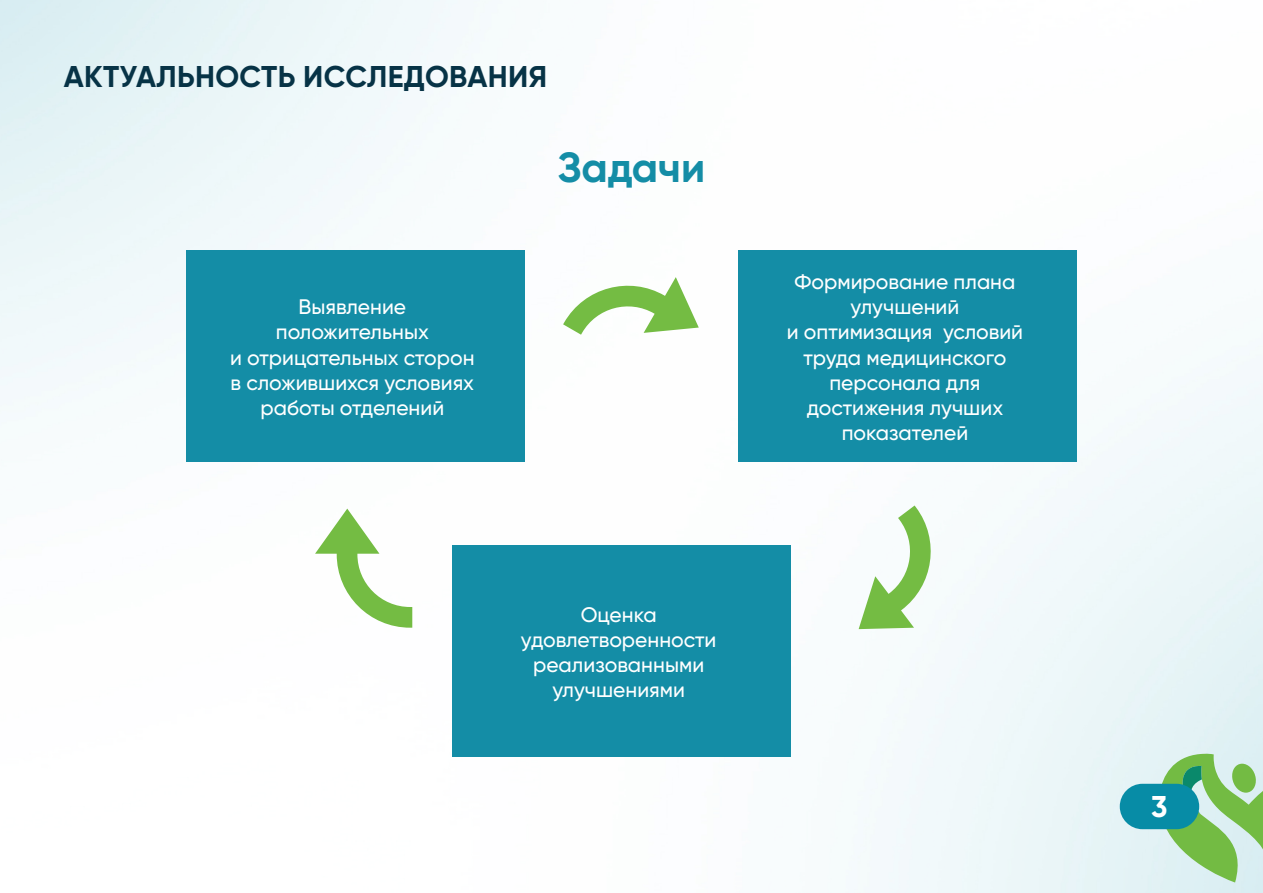
<style>
.page{position:relative;width:1263px;height:893px;background:#fff}
.page>*{position:absolute;margin:0;border:0;box-sizing:border-box;transform-origin:0 0}
.t1{font:700 42px "Gilroy";color:#148da6}
.t2{font:700 30px "Gilroy";letter-spacing:.01em;color:#073346}
.t3{font:700 30px "Gilroy";color:#fff}
.t4{font:500 21px/25.2px "Gilroy";color:#fff;text-align:center}
</style>
<div class="page">
<img style="left:0;top:0;width:1263px;height:893px">
<svg style="left:1159px;top:754px;width:104px;height:128px"></svg>
<div style="left:1120px;top:784px;width:79px;height:45px;background:#078ca6;border-radius:23px"></div>
<div style="left:186px;top:251px;width:338px;height:211px;background:#148da6"></div>
<div style="left:452px;top:546px;width:339px;height:211px;background:#148da6"></div>
<div style="left:738px;top:251px;width:339px;height:211px;background:#148da6"></div>
<svg style="left:859px;top:505px;width:81px;height:124px"></svg>
<svg style="left:315px;top:509px;width:97px;height:119px"></svg>
<svg style="left:563px;top:275px;width:136px;height:60px"></svg>
<p class="t2" style="left:64px;top:58px;width:485px">АКТУАЛЬНОСТЬ ИССЛЕДОВАНИЯ</p>
<p class="t1" style="left:558px;top:141px;width:149px">Задачи</p>
<p class="t4" style="left:230px;top:294px;width:246px">Выявление положительных<br>и отрицательных сторон в сложившихся условиях работы отделений</p>
<p class="t4" style="left:521px;top:601px;width:197px">Оценка удовлетворенности реализованными улучшениями</p>
<p class="t4" style="left:787px;top:269px;width:238px">Формирование плана улучшений<br>и оптимизация условий труда медицинского персонала для достижения лучших показателей</p>
<h2 class="t3" style="left:1151px;top:788px;width:18px">3</h2>
</div>
